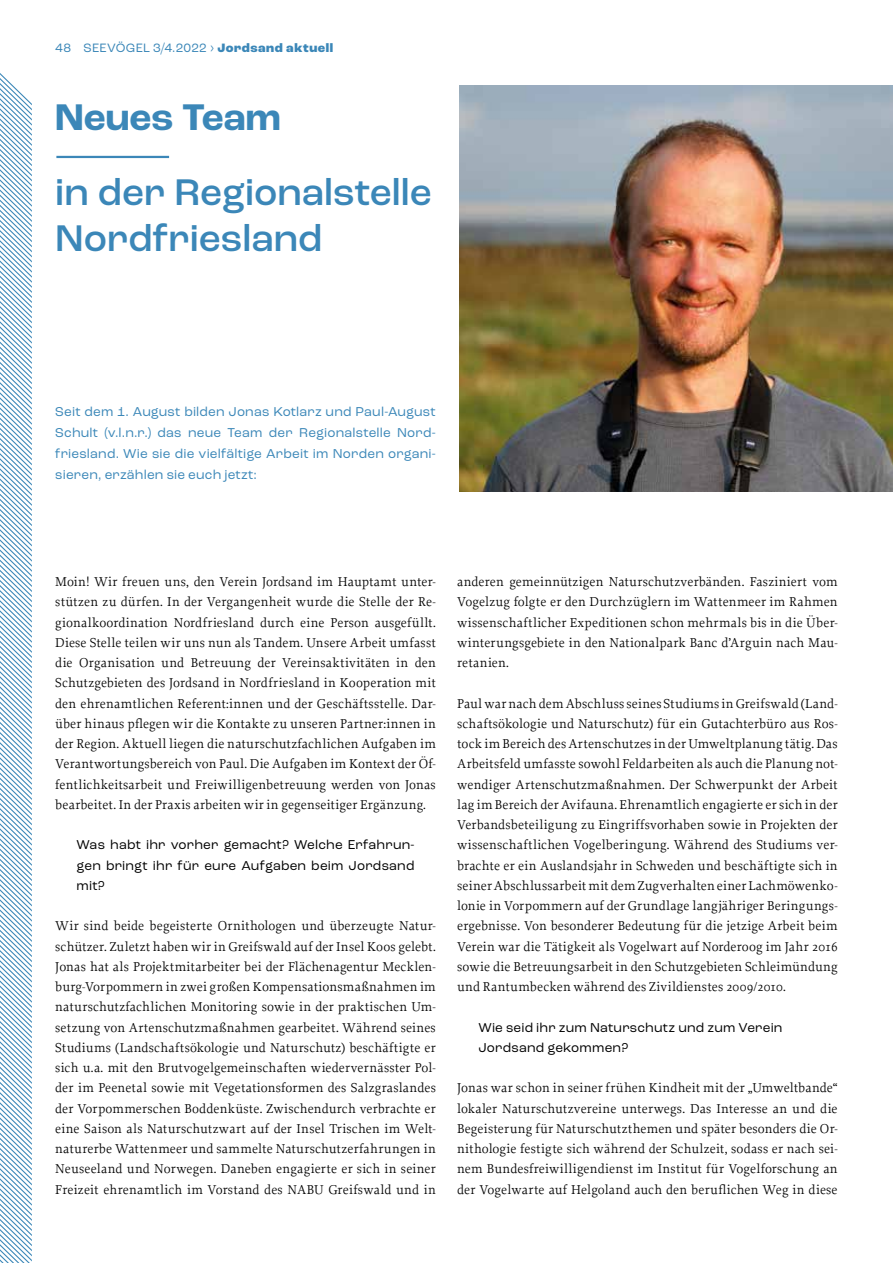
<style>
.page{position:relative;width:893px;height:1263px;background:#fff}
.page>*{position:absolute;margin:0;border:0;box-sizing:border-box;transform-origin:0 0}
.t1{font:500 39px/46.5px "Roc Grotesk";color:#3b87b8}
.t2{font:700 39px "Roc Grotesk";color:#3b87b8}
.t3{font:13.5px/20.2px "Proforma";letter-spacing:.01em;color:#000;text-align:justify}
.t4{font:13.5px/21px "Roc Grotesk";letter-spacing:.015em;color:#3b87b8;text-align:justify}
.t5{font:13.5px/20.2px "Roc Grotesk";letter-spacing:.015em;color:#000;text-align:justify}
.t6{font:12.75px "Roc Grotesk";letter-spacing:.015em;color:#3b87b8}
.s1{font-weight:800}
</style>
<div class="page">
<img style="left:459px;top:85px;width:434px;height:406px">
<hr style="left:56px;top:156px;width:113px;height:2px;background:#3b87b8">
<svg style="left:0;top:73px;width:32px;height:1190px"></svg>
<p class="t6" style="left:55px;top:40px;width:279px">48 SEEVÖGEL 3/4.2022 › <span class="s1">Jordsand aktuell</span></p>
<h1 class="t2" style="left:55px;top:92px;width:227px">Neues Team</h1>
<h1 class="t1" style="left:55px;top:169px;width:378px">in der Regionalstelle<br>Nordfriesland</h1>
<p class="t4" style="left:55px;top:401px;width:382px">Seit dem 1. August bilden Jonas Kotlarz und Paul-August Schult (v.l.n.r.) das neue Team der Regionalstelle Nord&shy;friesland. Wie sie die vielfältige Arbeit im Norden organi&shy;sieren, erzählen sie euch jetzt:</p>
<p class="t3" style="left:55px;top:571px;width:382px">Moin! Wir freuen uns, den Verein Jordsand im Hauptamt unter&shy;stützen zu dürfen. In der Vergangenheit wurde die Stelle der Re&shy;gionalkoordination Nordfriesland durch eine Person ausgefüllt.<br>Diese Stelle teilen wir uns nun als Tandem. Unsere Arbeit umfasst die Organisation und Betreuung der Vereinsaktivitäten in den Schutzgebieten des Jordsand in Nordfriesland in Kooperation mit den ehrenamtlichen Referent:innen und der Geschäftsstelle. Dar&shy;über hinaus pflegen wir die Kontakte zu unseren Partner:innen in der Region. Aktuell liegen die naturschutzfachlichen Aufgaben im Verantwortungsbereich von Paul. Die Aufgaben im Kontext der Öf&shy;fentlichkeitsarbeit und Freiwilligenbetreuung werden von Jonas bearbeitet. In der Praxis arbeiten wir in gegenseitiger Ergänzung.</p>
<p class="t5" style="left:77px;top:835px;width:340px">Was habt ihr vorher gemacht? Welche Erfahrun&shy;gen bringt ihr für eure Aufgaben beim Jordsand mit?</p>
<p class="t3" style="left:55px;top:915px;width:382px">Wir sind beide begeisterte Ornithologen und überzeugte Natur&shy;schützer. Zuletzt haben wir in Greifswald auf der Insel Koos gelebt.<br>Jonas hat als Projektmitarbeiter bei der Flächenagentur Mecklen&shy;burg-Vorpommern in zwei großen Kompensationsmaßnahmen im naturschutzfachlichen Monitoring sowie in der praktischen Um&shy;setzung von Artenschutzmaßnahmen gearbeitet. Während seines Studiums (Landschaftsökologie und Naturschutz) beschäftigte er sich u.a. mit den Brutvogelgemeinschaften wiedervernässter Pol&shy;der im Peenetal sowie mit Vegetationsformen des Salzgraslandes der Vorpommerschen Boddenküste. Zwischendurch verbrachte er eine Saison als Naturschutzwart auf der Insel Trischen im Welt&shy;naturerbe Wattenmeer und sammelte Naturschutzerfahrungen in Neuseeland und Norwegen. Daneben engagierte er sich in seiner Freizeit ehrenamtlich im Vorstand des NABU Greifswald und in</p>
<p class="t3" style="left:457px;top:571px;width:382px">anderen gemeinnützigen Naturschutzverbänden. Fasziniert vom Vogelzug folgte er den Durchzüglern im Wattenmeer im Rahmen wissenschaftlicher Expeditionen schon mehrmals bis in die Über&shy;winterungsgebiete in den Nationalpark Banc d’Arguin nach Mau&shy;retanien.</p>
<p class="t3" style="left:457px;top:693px;width:382px">Paul war nach dem Abschluss seines Studiums in Greifswald (Land&shy;schaftsökologie und Naturschutz) für ein Gutachterbüro aus Ros&shy;tock im Bereich des Artenschutzes in der Umweltplanung tätig. Das Arbeitsfeld umfasste sowohl Feldarbeiten als auch die Planung not&shy;wendiger Artenschutzmaßnahmen. Der Schwerpunkt der Arbeit lag im Bereich der Avifauna. Ehrenamtlich engagierte er sich in der Verbandsbeteiligung zu Eingriffsvorhaben sowie in Projekten der wissenschaftlichen Vogelberingung. Während des Studiums ver&shy;brachte er ein Auslandsjahr in Schweden und beschäftigte sich in seiner Abschlussarbeit mit dem Zugverhalten einer Lachmöwenko&shy;lonie in Vorpommern auf der Grundlage langjähriger Beringungs&shy;ergebnisse. Von besonderer Bedeutung für die jetzige Arbeit beim Verein war die Tätigkeit als Vogelwart auf Norderoog im Jahr 2016 sowie die Betreuungsarbeit in den Schutzgebieten Schleimündung und Rantumbecken während des Zivildienstes 2009/2010.</p>
<p class="t5" style="left:478px;top:1017px;width:306px">Wie seid ihr zum Naturschutz und zum Verein<br>Jordsand gekommen?</p>
<p class="t3" style="left:457px;top:1077px;width:382px">Jonas war schon in seiner frühen Kindheit mit der „Umweltbande“ lokaler Naturschutzvereine unterwegs. Das Interesse an und die Begeisterung für Naturschutzthemen und später besonders die Or&shy;nithologie festigte sich während der Schulzeit, sodass er nach sei&shy;nem Bundesfreiwilligendienst im Institut für Vogelforschung an der Vogelwarte auf Helgoland auch den beruflichen Weg in diese</p>
</div>
